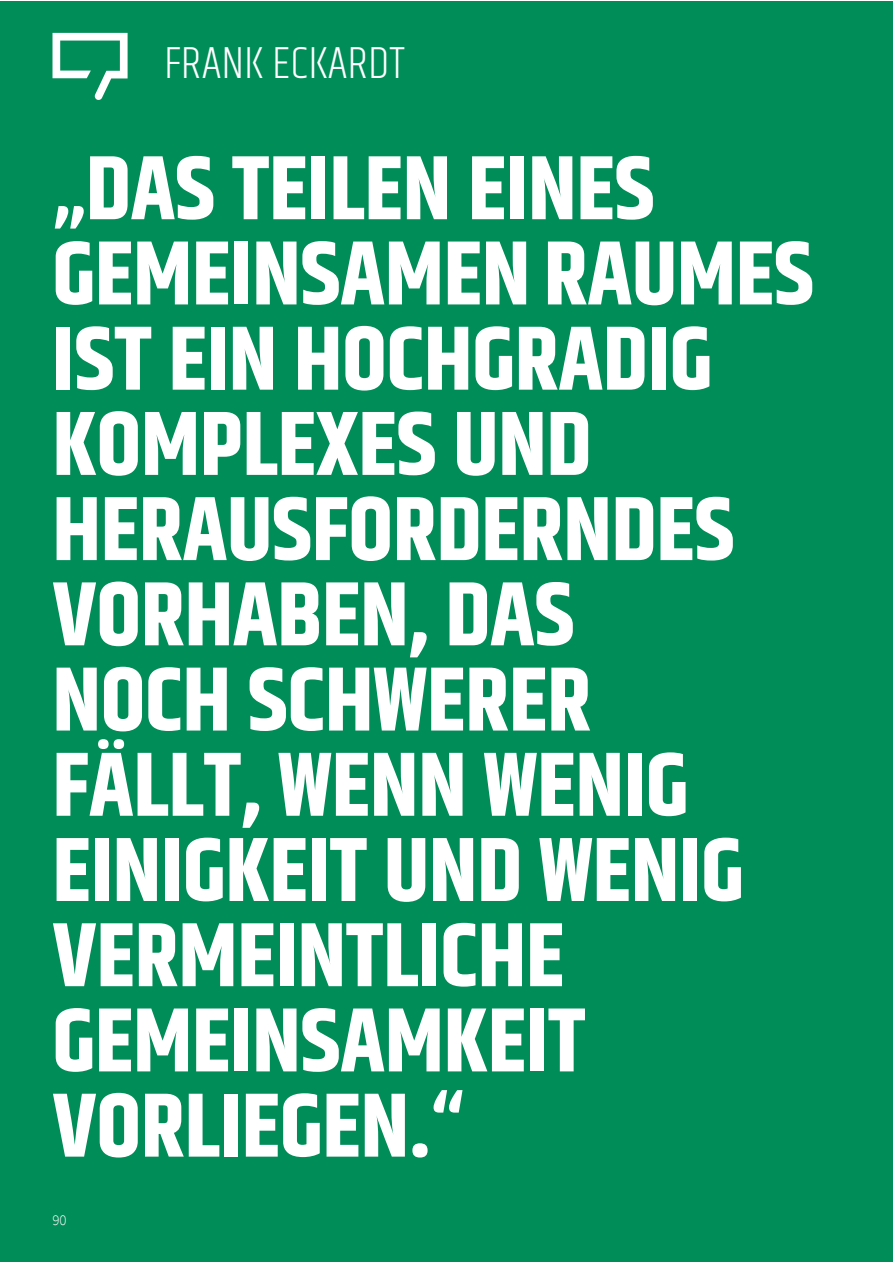
<style>
.page{position:relative;width:893px;height:1263px;background:#fff}
.page>*{position:absolute;margin:0;border:0;box-sizing:border-box;transform-origin:0 0}
.t1{font:700 90.75px/85.2px "Khand";color:#fff}
.t2{font:300 46.35px "Khand";color:#fff}
.t3{font:300 14.85px "Source Sans Pro";color:#fff}
</style>
<div class="page">
<div style="left:0;top:1px;width:893px;height:1260px;background:#008d58"></div>
<svg style="left:53px;top:33px;width:75px;height:67px"></svg>
<p class="t2" style="left:164px;top:30px;width:242px">FRANK ECKARDT</p>
<p class="t1" style="left:53px;top:151px;width:763px">„DAS TEILEN EINES<br>GEMEINSAMEN RAUMES<br>IST EIN HOCHGRADIG<br>KOMPLEXES UND<br>HERAUSFORDERNDES<br>VORHABEN, DAS<br>NOCH SCHWERER<br>FÄLLT, WENN WENIG<br>EINIGKEIT UND WENIG<br>VERMEINTLICHE<br>GEMEINSAMKEIT<br>VORLIEGEN.“</p>
<p class="t3" style="left:53px;top:1211px;width:16px">90</p>
</div>
